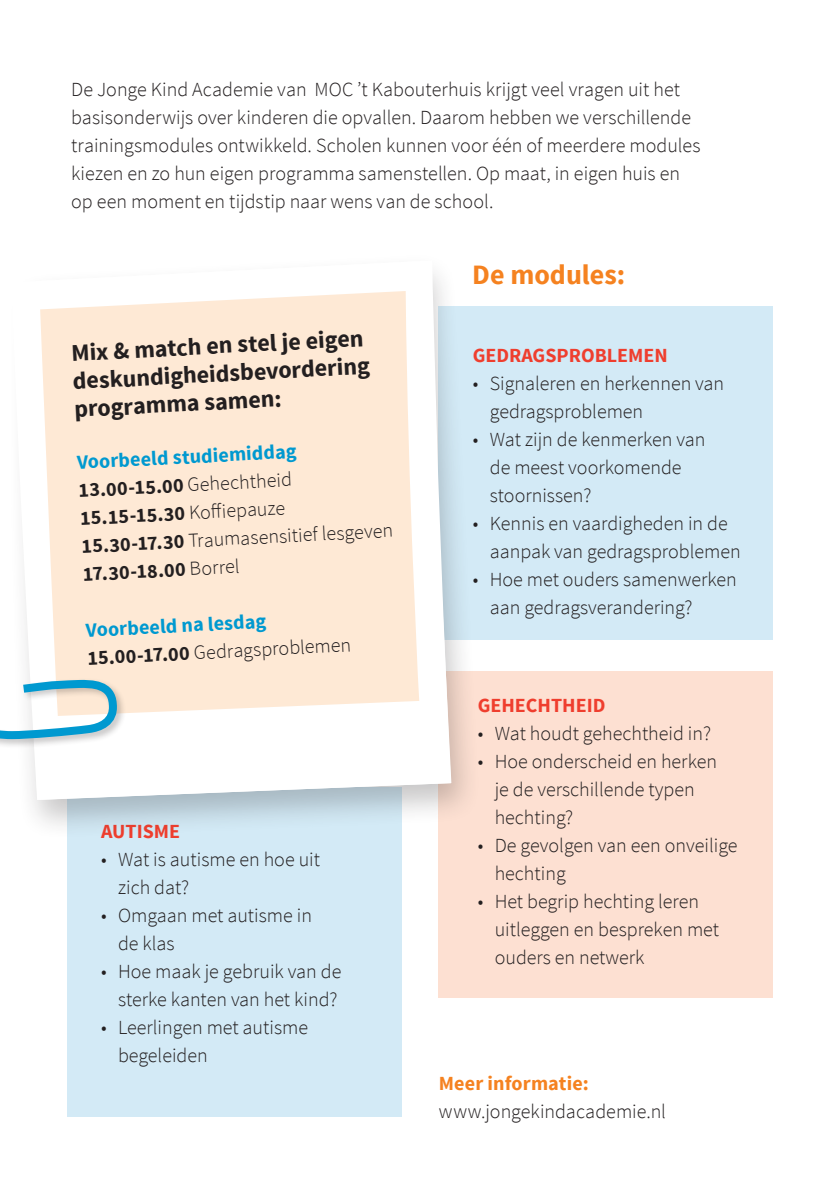
<style>
.page{position:relative;width:840px;height:1191px;background:#fff}
.page>*{position:absolute;margin:0;border:0;box-sizing:border-box;transform-origin:0 0}
.t1{font:700 28px "Source Sans Pro";color:#f58220}
.t2{font:700 24px "Source Sans Pro";color:#231f20}
.t3{font:300 20px "Source Sans Pro";color:#231f20}
.t4{font:700 20px "Source Sans Pro";color:#231f20}
.t5{font:700 20px "Source Sans Pro";color:#0099d0}
.t6{font:700 20px "Source Sans Pro";color:#ef3e2e}
.t7{font:700 20px "Source Sans Pro";letter-spacing:.005em;color:#f58220}
.s1{font-weight:300}
.s2{font-weight:700}
</style>
<div class="page">
<div style="left:67px;top:787px;width:334px;height:329px;background:#d3eaf6"></div>
<div style="left:438px;top:306px;width:334px;height:334px;background:#d3eaf6"></div>
<div style="left:438px;top:671px;width:334px;height:326px;background:#fde0d2"></div>
<div style="left:8px;top:252px;width:473px;height:588px;background:#231f20;opacity:.25"></div>
<svg style="left:11px;top:260px;width:439px;height:540px"></svg>
<svg style="left:40px;top:291px;width:379px;height:425px;background:#feead8"></svg>
<div style="left:0;top:678px;width:127px;height:70px;background:#231f20;opacity:.25"></div>
<svg style="left:0;top:676px;width:115px;height:67px"></svg>
<p class="t3" style="left:71px;top:77px;width:610px">De Jonge Kind Academie van MOC ’t Kabouterhuis krijgt veel vragen uit het</p>
<p class="t3" style="left:71px;top:105px;width:621px">basisonderwijs over kinderen die opvallen. Daarom hebben we verschillende</p>
<p class="t3" style="left:71px;top:133px;width:630px">trainingsmodules ontwikkeld. Scholen kunnen voor één of meerdere modules</p>
<p class="t3" style="left:71px;top:161px;width:610px">kiezen en zo hun eigen programma samenstellen. Op maat, in eigen huis en</p>
<p class="t3" style="left:71px;top:189px;width:423px">op een moment en tijdstip naar wens van de school.</p>
<p class="t2" style="left:70px;top:338px;width:294px;rotate:-3deg">Mix &amp; match en stel je eigen</p>
<p class="t2" style="left:72px;top:366px;width:299px;rotate:-3deg">deskundigheidsbevordering</p>
<p class="t2" style="left:73px;top:394px;width:209px;rotate:-3deg">programma samen:</p>
<p class="t5" style="left:76px;top:449px;width:221px;rotate:-3deg">Voorbeeld studiemiddag</p>
<p class="t4" style="left:78px;top:477px;width:215px;rotate:-3deg">13.00-15.00 <span class="s1">Gehechtheid</span></p>
<p class="t4" style="left:79px;top:505px;width:207px;rotate:-3deg">15.15-15.30 <span class="s1">Koff iepauze</span></p>
<p class="t3" style="left:81px;top:534px;width:313px;rotate:-3deg"><span class="s2">15.30-17.30</span> Traumasensitief lesgeven</p>
<p class="t4" style="left:82px;top:561px;width:158px;rotate:-3deg">17.30-18.00 <span class="s1">Borrel</span></p>
<p class="t5" style="left:85px;top:617px;width:182px;rotate:-3deg">Voorbeeld na lesdag</p>
<p class="t3" style="left:87px;top:646px;width:265px;rotate:-3deg"><span class="s2">15.00-17.00</span> Gedragsproblemen</p>
<p class="t6" style="left:101px;top:819px;width:80px">AUTISME</p>
<p class="t3" style="left:101px;top:847px;width:220px">• Wat is autisme en hoe uit</p>
<p class="t3" style="left:118px;top:875px;width:72px">zich dat?</p>
<p class="t3" style="left:101px;top:903px;width:212px">• Omgaan met autisme in</p>
<p class="t3" style="left:118px;top:931px;width:58px">de klas</p>
<p class="t3" style="left:101px;top:959px;width:242px">• Hoe maak je gebruik van de</p>
<p class="t3" style="left:118px;top:987px;width:221px">sterke kanten van het kind?</p>
<p class="t3" style="left:101px;top:1015px;width:208px">• Leerlingen met autisme</p>
<p class="t3" style="left:118px;top:1043px;width:91px">begeleiden</p>
<p class="t1" style="left:472px;top:257px;width:154px">De modules:</p>
<p class="t6" style="left:472px;top:343px;width:196px">GEDRAGSPROBLEMEN</p>
<p class="t3" style="left:472px;top:371px;width:253px">• Signaleren en herkennen van</p>
<p class="t3" style="left:489px;top:399px;width:155px">gedragsproblemen</p>
<p class="t3" style="left:472px;top:427px;width:234px">• Wat zijn de kenmerken van</p>
<p class="t3" style="left:489px;top:455px;width:193px">de meest voorkomende</p>
<p class="t3" style="left:489px;top:483px;width:103px">stoornissen?</p>
<p class="t3" style="left:472px;top:511px;width:256px">• Kennis en vaardigheden in de</p>
<p class="t3" style="left:489px;top:539px;width:252px">aanpak van gedragsproblemen</p>
<p class="t3" style="left:472px;top:567px;width:265px">• Hoe met ouders samenwerken</p>
<p class="t3" style="left:489px;top:595px;width:204px">aan gedragsverandering?</p>
<p class="t6" style="left:477px;top:693px;width:129px">GEHECHTHEID</p>
<p class="t3" style="left:477px;top:721px;width:235px">• Wat houdt gehechtheid in?</p>
<p class="t3" style="left:477px;top:749px;width:241px">• Hoe onderscheid en herken</p>
<p class="t3" style="left:494px;top:777px;width:201px">je de verschillende typen</p>
<p class="t3" style="left:494px;top:805px;width:80px">hechting?</p>
<p class="t3" style="left:477px;top:833px;width:261px">• De gevolgen van een onveilige</p>
<p class="t3" style="left:494px;top:861px;width:72px">hechting</p>
<p class="t3" style="left:477px;top:889px;width:223px">• Het begrip hechting leren</p>
<p class="t3" style="left:494px;top:917px;width:225px">uitleggen en bespreken met</p>
<p class="t3" style="left:494px;top:945px;width:151px">ouders en netwerk</p>
<p class="t7" style="left:438px;top:1071px;width:151px">Meer informatie:</p>
<p class="t3" style="left:438px;top:1099px;width:228px">www.jongekindacademie.nl</p>
</div>
